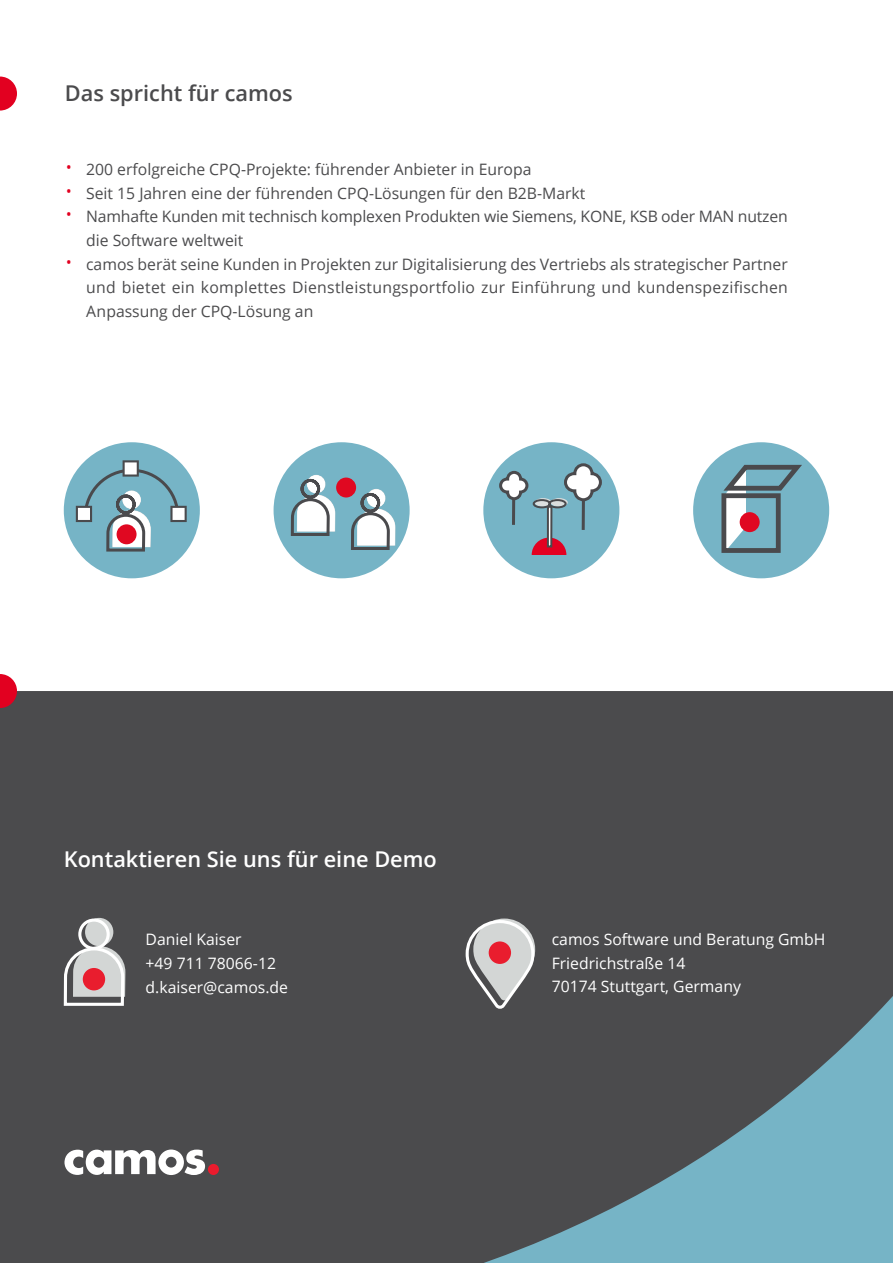
<style>
.page{position:relative;width:893px;height:1263px;background:#fff}
.page>*{position:absolute;margin:0;border:0;box-sizing:border-box;transform-origin:0 0}
._03_Überschrift_2_themenspezifisch{font:600 21.75px "Open Sans";color:#fff}
._03_Überschrift_2_themenspezifisch-2{font:600 21.75px "Open Sans";color:#4b4b4d}
.t1{font:15.75px/23.7px "Open Sans";color:#4b4b4d}
.Absatzformat_3{font:15.75px/23.7px "Open Sans";color:#fff}
.s1{font-weight:300;font-size:21.75px;color:#e20020}
</style>
<div class="page">
<svg style="left:0;top:691px;width:893px;height:572px;background:#4e5457"></svg>
<div style="left:85px;top:918px;width:28px;height:28px;background:#d3d6d5;border-radius:50%"></div>
<svg style="left:64px;top:1149px;width:141px;height:26px"></svg>
<div style="left:208px;top:1164px;width:11px;height:11px;background:#ea1b2d;border-radius:50%"></div>
<svg style="left:0;top:674px;width:17px;height:34px"></svg>
<svg style="left:464px;top:918px;width:72px;height:92px;background:#9c9d9d"></svg>
<div style="left:489px;top:941px;width:22px;height:23px;background:#e91d2e;border-radius:50%"></div>
<svg style="left:62px;top:946px;width:64px;height:61px;background:#adaeae"></svg>
<div style="left:78px;top:918px;width:32px;height:32px;border:3px solid #fff;border-radius:50%"></div>
<div style="left:83px;top:968px;width:22px;height:22px;background:#e91d2e;border-radius:50%"></div>
<svg style="left:0;top:77px;width:17px;height:34px"></svg>
<div style="left:64px;top:442px;width:136px;height:136px;background:#76b4c6;border-radius:50%"></div>
<div style="left:274px;top:442px;width:136px;height:136px;background:#76b4c6;border-radius:50%"></div>
<div style="left:483px;top:442px;width:136px;height:136px;background:#76b4c6;border-radius:50%"></div>
<div style="left:693px;top:442px;width:136px;height:136px;background:#76b4c6;border-radius:50%"></div>
<svg style="left:498px;top:462px;width:105px;height:95px"></svg>
<div style="left:307px;top:475px;width:18px;height:18px;background:#fff;border-radius:50%"></div>
<svg style="left:290px;top:477px;width:45px;height:59px"></svg>
<svg style="left:367px;top:489px;width:18px;height:18px"></svg>
<svg style="left:349px;top:491px;width:46px;height:59px"></svg>
<div style="left:336px;top:477px;width:20px;height:20px;background:#e00821;border-radius:50%"></div>
<svg style="left:721px;top:464px;width:81px;height:89px"></svg>
<div style="left:740px;top:512px;width:20px;height:20px;background:#e00821;border-radius:50%"></div>
<svg style="left:76px;top:460px;width:111px;height:93px"></svg>
<p class="_03_Überschrift_2_themenspezifisch-2" style="left:65px;top:79px;width:229px">Das spricht für camos</p>
<p class="t1" style="left:65px;top:157px;width:468px"><span class="s1">•</span> 200 erfolgreiche CPQ-Projekte: führender Anbieter in Europa</p>
<p class="t1" style="left:65px;top:181px;width:522px"><span class="s1">•</span> Seit 15 Jahren eine der führenden CPQ-Lösungen für den B2B-Markt</p>
<p class="t1" style="left:86px;top:204px;width:703px;text-indent:-21px"><span class="s1">•</span> Namhafte Kunden mit technisch komplexen Produkten wie Siemens, KONE, KSB oder MAN nutzen die Software weltweit</p>
<p class="t1" style="left:86px;top:252px;width:703px;text-align:justify;text-indent:-21px"><span class="s1">•</span> camos berät seine Kunden in Projekten zur Digitalisierung des Vertriebs als strategischer Partner und bietet ein komplettes Dienstleistungsportfolio zur Einführung und kundenspezifischen Anpassung der CPQ-Lösung an</p>
<p class="_03_Überschrift_2_themenspezifisch" style="left:64px;top:844px;width:375px">Kontaktieren Sie uns für eine Demo</p>
<p class="Absatzformat_3" style="left:146px;top:927px;width:97px">Daniel Kaiser</p>
<p class="Absatzformat_3" style="left:146px;top:951px;width:132px">+49 711 78066-12</p>
<p class="Absatzformat_3" style="left:146px;top:975px;width:144px">d.kaiser@camos.de</p>
<p class="Absatzformat_3" style="left:552px;top:927px;width:275px">camos Software und Beratung GmbH<br>Friedrichstraße 14</p>
<p class="Absatzformat_3" style="left:552px;top:974px;width:191px">70174 Stuttgart, Germany</p>
</div>
